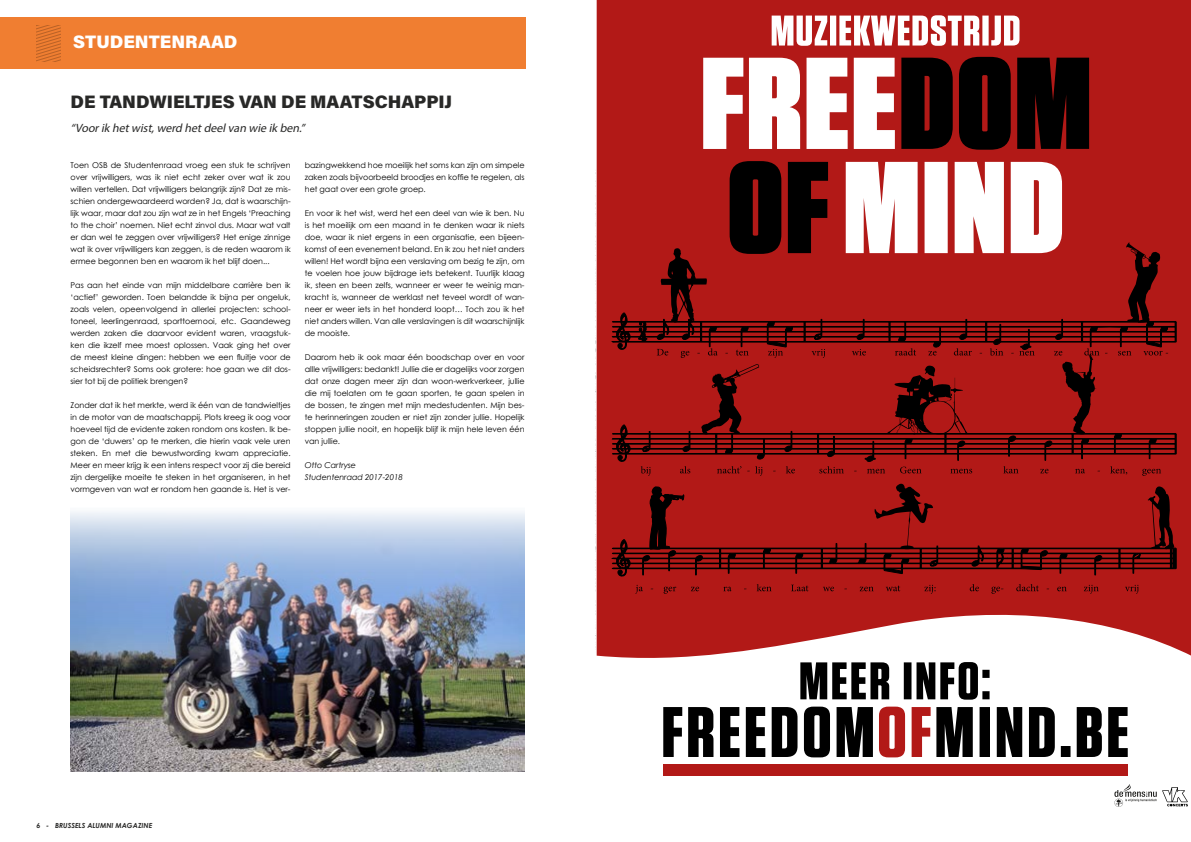
<style>
.page{position:relative;width:1191px;height:842px;background:#fff}
.page>*{position:absolute;margin:0;border:0;box-sizing:border-box;transform-origin:0 0}
.t1{font:900 18px "Acumin Pro";letter-spacing:-.005em;color:#282827}
.t2{font:900 18px "Acumin Pro";color:#fff}
.t3{font:italic 12px "Myriad Pro";color:#282827}
.t4{font:8px/12px "Century Gothic";letter-spacing:-.005em;color:#000;text-align:justify}
.t5{font:italic 8px/12px "Century Gothic";letter-spacing:-.005em;color:#000}
.t6{font:italic 700 7px "Century Gothic";color:#282827}
</style>
<div class="page">
<div style="left:0;top:17px;width:525px;height:51px;background:#f07e31"></div>
<svg style="left:37px;top:25px;width:24px;height:36px"></svg>
<div style="left:596px;top:0;width:595px;height:657px;background:#b21917"></div>
<svg style="left:800px;top:662px;width:189px;height:38px"></svg>
<svg style="left:611px;top:477px;width:566px;height:181px"></svg>
<svg style="left:612px;top:484px;width:564px;height:110px;background:#9a1513"></svg>
<div style="left:663px;top:764px;width:465px;height:11px;background:#b21917"></div>
<div style="left:774px;top:12px;width:260px;height:37px;background:#b21917"></div>
<svg style="left:663px;top:707px;width:210px;height:50px"></svg>
<svg style="left:879px;top:707px;width:51px;height:50px"></svg>
<svg style="left:936px;top:707px;width:191px;height:50px"></svg>
<svg style="left:612px;top:161px;width:564px;height:315px;background:#9f2a29"></svg>
<svg style="left:771px;top:15px;width:248px;height:31px"></svg>
<svg style="left:901px;top:57px;width:188px;height:93px;background:#1f0403"></svg>
<svg style="left:703px;top:58px;width:192px;height:91px"></svg>
<svg style="left:1114px;top:784px;width:42px;height:23px"></svg>
<svg style="left:1162px;top:787px;width:26px;height:20px"></svg>
<img style="left:71px;top:511px;width:453px;height:260px">
<h1 class="t2" style="left:73px;top:29px;width:166px">STUDENTENRAAD</h1>
<h1 class="t1" style="left:71px;top:89px;width:383px">DE TANDWIELTJES VAN DE MAATSCHAPPIJ</h1>
<h2 class="t3" style="left:71px;top:121px;width:238px">“Voorik hetwist,werd hetdeelvan wie ik ben.”</h2>
<p class="t4" style="left:71px;top:159px;width:222px">Toen OSB de Studentenraad vroeg een stuk te schrijven over vrijwilligers, was ik niet echt zeker over wat ik zou willen vertellen. Dat vrijwilligers belangrijk zijn? Dat ze mis&shy;schien ondergewaardeerd worden? Ja, dat is waarschijn&shy;lijk waar, maar dat zou zijn wat ze in het Engels ‘Preaching to the choir’ noemen. Niet echt zinvol dus. Maar wat valt er dan wel te zeggen over vrijwilligers? Het enige zinnige wat ik over vrijwilligers kan zeggen, is de reden waarom ik ermee begonnen ben en waarom ik het blijf doen...</p>
<p class="t4" style="left:71px;top:279px;width:222px">Pas aan het einde van mijn middelbare carrière ben ik ‘actief’ geworden. Toen belandde ik bijna per ongeluk, zoals velen, opeenvolgend in allerlei projecten: school&shy;toneel, leerlingenraad, sporttoernooi, etc. Gaandeweg werden zaken die daarvoor evident waren, vraagstuk&shy;ken die ikzelf mee moest oplossen. Vaak ging het over de meest kleine dingen: hebben we een fluitje voor de scheidsrechter? Soms ook grotere: hoe gaan we dit dos&shy;sier tot bij de politiek brengen?</p>
<p class="t4" style="left:71px;top:399px;width:222px">Zonder dat ik het merkte, werd ik één van de tandwieltjes in de motor van de maatschappij. Plots kreeg ik oog voor hoeveel tijd de evidente zaken rondom ons kosten. Ik be&shy;gon de ‘duwers’ op te merken, die hierin vaak vele uren steken. En met die bewustwording kwam appreciatie.<br>Meer en meer krijg ik een intens respect voor zij die bereid zijn dergelijke moeite te steken in het organiseren, in het vormgeven van wat er rondom hen gaande is. Het is ver-</p>
<p class="t4" style="left:305px;top:159px;width:221px">bazingwekkend hoe moeilijk het soms kan zijn om simpele zaken zoals bijvoorbeeld broodjes en koffie te regelen, als het gaat over een grote groep.</p>
<p class="t4" style="left:305px;top:207px;width:221px">En voor ik het wist, werd het een deel van wie ik ben. Nu is het moeilijk om een maand in te denken waar ik niets doe, waar ik niet ergens in een organisatie, een bijeen&shy;komst of een evenement beland. En ik zou het niet anders willen! Het wordt bijna een verslaving om bezig te zijn, om te voelen hoe jouw bijdrage iets betekent. Tuurlijk klaag ik, steen en been zelfs, wanneer er weer te weinig man&shy;kracht is, wanneer de werklast net teveel wordt of wan&shy;neer er weer iets in het honderd loopt… Toch zou ik het niet anders willen. Van alle verslavingen is dit waarschijnlijk de mooiste.</p>
<p class="t4" style="left:305px;top:351px;width:221px">Daarom heb ik ook maar één boodschap over en voor allle vrijwilligers: bedankt! Jullie die er dagelijks voor zorgen dat onze dagen meer zijn dan woon-werkverkeer, jullie die mij toelaten om te gaan sporten, te gaan spelen in de bossen, te zingen met mijn medestudenten. Mijn bes&shy;te herinneringen zouden er niet zijn zonder jullie. Hopelijk stoppen jullie nooit, en hopelijk blijf ik mijn hele leven één van jullie.</p>
<p class="t5" style="left:305px;top:459px;width:100px">Otto Cartryse<br>Studentenraad 2017-2018</p>
<p class="t6" style="left:36px;top:820px;width:117px">6 - BRUSSELS ALUMNI MAGAZINE</p>
</div>
